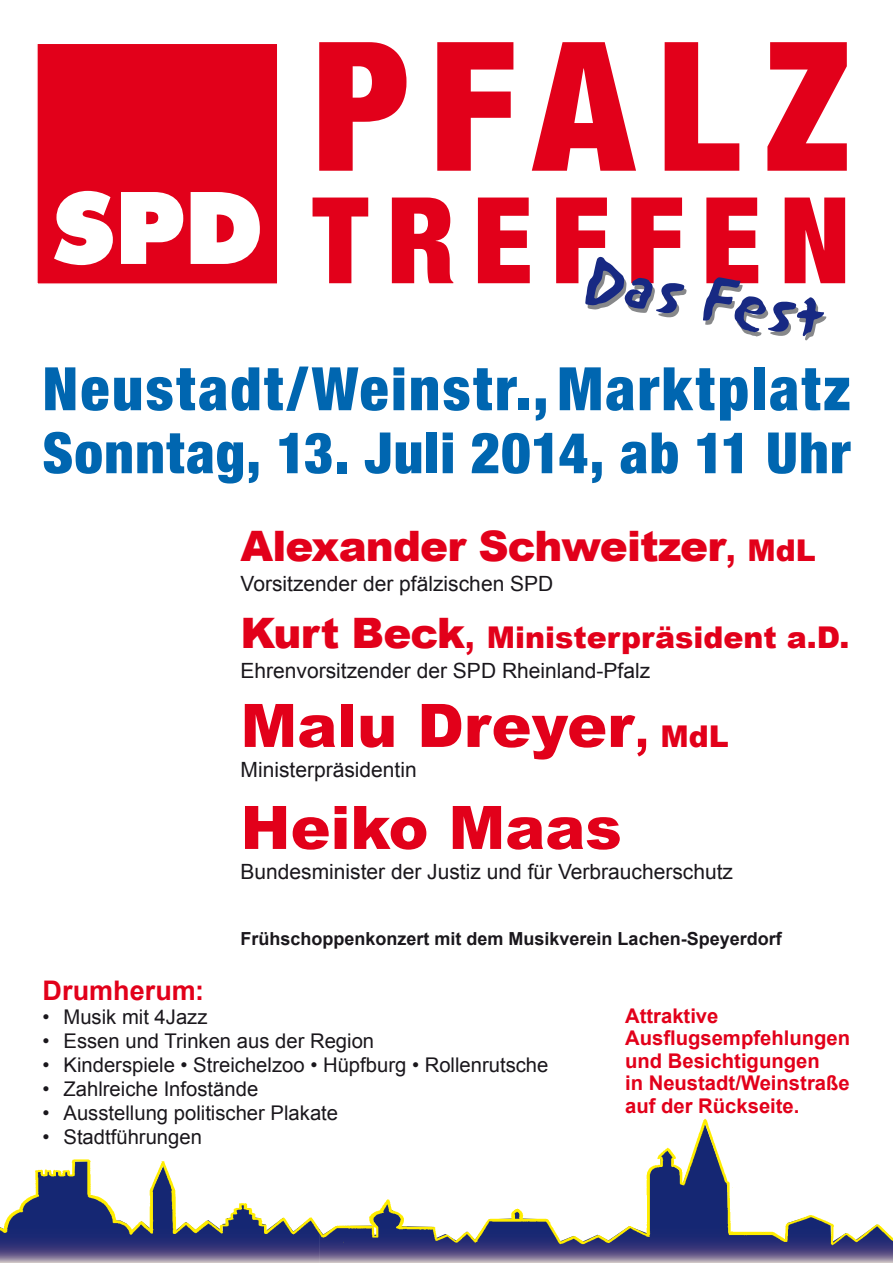
<style>
.page{position:relative;width:893px;height:1263px;background:#fff}
.page>*{position:absolute;margin:0;border:0;box-sizing:border-box;transform-origin:0 0}
.t1{font:900 condensed 180px "Helvetica Neue";letter-spacing:.12em;color:#e2001a}
.t2{font:900 condensed 120px "Helvetica Neue";letter-spacing:.15em;color:#e2001a}
.t3{font:900 condensed 60px "Helvetica Neue";letter-spacing:.045em;color:#0066b0}
.t4{font:900 60px "Arial";color:#e2001a}
.t5{font:900 condensed 57px "Helvetica Neue";letter-spacing:.02em;color:#0066b0}
.t6{font:54px "Sand";color:#172983}
.t7{font:900 42px "Arial";letter-spacing:-.02em;color:#e2001a}
.t8{font:900 30px "Arial";color:#e2001a}
.t9{font:700 27px "Arial";color:#e2001a}
.t10{font:21px "Arial";color:#1a171c}
.t11{font:20.25px "Arial";color:#1a171c}
.t12{font:700 20.25px/22.5px "Arial";color:#e2001a}
.t13{font:700 18px "Arial";color:#1a171c}
.s1{font-weight:700}
.s2{font-size:30px}
.s3{font-size:42px}
.s4{font-weight:700;font-size:42px}
</style>
<div class="page">
<div style="left:36px;top:43px;width:243px;height:242px;background:#e2001a;border:2px solid #fff"></div>
<svg style="left:54px;top:191px;width:206px;height:74px"></svg>
<img style="left:0;top:1246px;width:319px;height:17px">
<img style="left:319px;top:1246px;width:574px;height:17px">
<img style="left:0;top:1118px;width:893px;height:128px">
<h1 class="t1" style="left:313px;top:-4px;width:539px">PFALZ</h1>
<h2 class="t2" style="left:313px;top:167px;width:539px">TREFFEN</h2>
<h3 class="t6" style="left:593px;top:251px;width:240px;rotate:9deg">Das Fest</h3>
<h3 class="t3" style="left:43px;top:352px;width:809px">Neustadt/Weinstr., Marktplatz</h3>
<h3 class="t5" style="left:43px;top:418px;width:809px">Sonntag, 13. Juli 2014, ab 11 Uhr</h3>
<h3 class="t7" style="left:241px;top:515px;width:577px">Alexander Schweitzer<span class="s1">,</span> <span class="s2">MdL</span></h3>
<p class="t10" style="left:241px;top:570px;width:314px">Vorsitzender der pfälzischen SPD</p>
<h3 class="t8" style="left:241px;top:615px;width:611px"><span class="s3">Kurt Beck</span><span class="s4">,</span> Ministerpräsident a.D.</h3>
<p class="t10" style="left:241px;top:657px;width:411px">Ehrenvorsitzender der SPD Rheinland-Pfalz</p>
<h3 class="t4" style="left:241px;top:682px;width:490px">Malu Dreyer<span class="s1">,</span> <span class="s2">MdL</span></h3>
<p class="t10" style="left:241px;top:756px;width:178px">Ministerpräsidentin</p>
<h3 class="t4" style="left:241px;top:784px;width:383px">Heiko Maas</h3>
<p class="t10" style="left:241px;top:858px;width:494px">Bundesminister der Justiz und für Verbraucherschutz</p>
<p class="t13" style="left:241px;top:927px;width:543px">Frühschoppenkonzert mit dem Musikverein Lachen-Speyerdorf</p>
<h3 class="t9" style="left:43px;top:972px;width:163px">Drumherum:</h3>
<p class="t11" style="left:43px;top:1003px;width:167px">• Musik mit 4Jazz</p>
<p class="t11" style="left:43px;top:1027px;width:333px">• Essen und Trinken aus der Region</p>
<p class="t11" style="left:43px;top:1051px;width:507px">• Kinderspiele • Streichelzoo • Hüpfburg • Rollenrutsche</p>
<p class="t11" style="left:43px;top:1075px;width:217px">• Zahlreiche Infostände</p>
<p class="t11" style="left:43px;top:1099px;width:297px">• Ausstellung politischer Plakate</p>
<p class="t11" style="left:43px;top:1123px;width:161px">• Stadtführungen</p>
<p class="t12" style="left:625px;top:1005px;width:227px">Attraktive<br>Ausflugsempfehlungen und Besichtigungen<br>in Neustadt/Weinstraße auf der Rückseite.</p>
</div>
